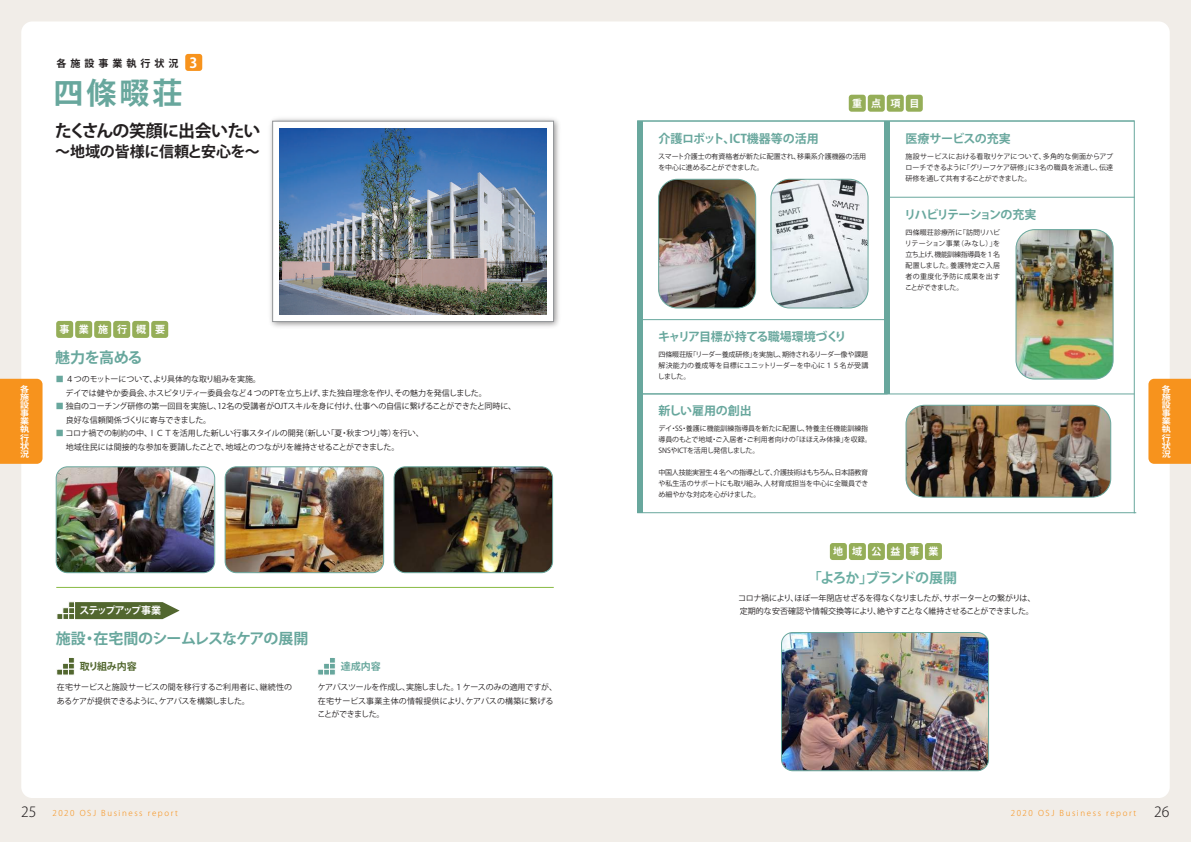
<style>
.page{position:relative;width:1191px;height:842px;background:#f1ede8}
.page>*{position:absolute;margin:0;border:0;box-sizing:border-box;transform-origin:0 0}
.t1{font:700 30px "Koz Go Pr 6 N";color:#68a79d}
.t2{font:700 17px "Koz Go Pr 6 N";letter-spacing:-.05em;color:#231f20}
.t3{font:700 15px "Koz Go Pr 6 N";letter-spacing:-.04em;color:#68a79d}
.t4{font:700 15px "Koz Go Pr 6 N";letter-spacing:-.01em;color:#231f20}
.t5{font:700 14px "Koz Go Pr 6 N";letter-spacing:-.075em;color:#6aada2}
.t6{font:300 14px "Koz Go Pr 6 N";color:#231f20}
.t7{font:700 14px "Koz Go Pr 6 N";color:#fff}
.t8{font:700 12px "Koz Go Pr 6 N";letter-spacing:-.055em;color:#68a79d}
.t9{font:700 12px "Koz Go Pr 6 N";color:#68a79d}
.t10{font:700 12px "Koz Go Pr 6 N";letter-spacing:-.06em;color:#68a79d}
.t11{font:700 12px "Koz Go Pr 6 N";letter-spacing:-.03em;color:#68a79d}
.t12{font:700 12px "Koz Go Pr 6 N";letter-spacing:-.01em;color:#68a79d}
.t13{font:700 10px "Koz Go Pr 6 N";letter-spacing:.9em;color:#fff}
.t14{font:700 10px "Koz Go Pr 6 N";letter-spacing:.4em;color:#231f20}
.t15{font:700 10px "Koz Go Pr 6 N";letter-spacing:-.11em;color:#fff}
.t16{font:700 10px "Koz Go Pr 6 N";letter-spacing:-.02em;color:#52672f}
.t17{font:700 10px "Koz Go Pr 6 N";color:#68a79d}
.t18{font:700 8.1px/8.1px "Koz Go Pr 6 N";color:#fff;text-align:justify;scale:1.11 1}
.t19{font:8px/13.5px "Koz Go Pr 6 N";letter-spacing:-.02em;color:#231f20}
.t20{font:300 8px "Koz Go Pr 6 N";letter-spacing:.2em;color:#f7931d}
.t21{font:7px/11px "Koz Go Pr 6 N";letter-spacing:-.015em;color:#231f20;text-align:justify}
.s1{color:#68a79d}
.s2{font-size:14px;color:#231f20}
</style>
<div class="page">
<div style="left:21px;top:21px;width:1148px;height:777px;background:#fff;border-radius:11px"></div>
<div style="left:185px;top:54px;width:17px;height:17px;background:#f7931d;border-radius:3px"></div>
<div style="left:1148px;top:379px;width:43px;height:85px;background:#f7931d"></div>
<div style="left:848px;top:95px;width:17px;height:17px;background:#95ae58;border-radius:3px"></div>
<div style="left:867px;top:95px;width:17px;height:17px;background:#95ae58;border-radius:3px"></div>
<div style="left:886px;top:95px;width:17px;height:17px;background:#95ae58;border-radius:3px"></div>
<div style="left:905px;top:95px;width:17px;height:17px;background:#95ae58;border-radius:3px"></div>
<div style="left:637px;top:121px;width:5px;height:392px;background:#68a79d"></div>
<div style="left:884px;top:121px;width:5px;height:272px;background:#68a79d"></div>
<hr style="left:1134px;top:121px;width:1px;height:392px;background:#68a79d">
<hr style="left:637px;top:121px;width:497px;height:1px;background:#68a79d">
<hr style="left:637px;top:394px;width:497px;height:1px;background:#68a79d">
<hr style="left:637px;top:319px;width:250px;height:1px;background:#68a79d">
<hr style="left:884px;top:197px;width:250px;height:1px;background:#68a79d">
<div style="left:56px;top:321px;width:17px;height:17px;background:#95ae58;border-radius:3px"></div>
<div style="left:75px;top:321px;width:17px;height:17px;background:#95ae58;border-radius:3px"></div>
<div style="left:94px;top:321px;width:17px;height:17px;background:#95ae58;border-radius:3px"></div>
<div style="left:113px;top:321px;width:17px;height:17px;background:#95ae58;border-radius:3px"></div>
<div style="left:132px;top:321px;width:17px;height:17px;background:#95ae58;border-radius:3px"></div>
<div style="left:151px;top:321px;width:17px;height:17px;background:#95ae58;border-radius:3px"></div>
<hr style="left:56px;top:587px;width:498px;height:1px;background:#88ba42">
<svg style="left:75px;top:602px;width:105px;height:17px;background:#617441"></svg>
<div style="left:62px;top:613px;width:7px;height:7px;background:#52672f;border:1px solid #fff"></div>
<div style="left:68px;top:601px;width:7px;height:7px;background:#52672f;border:1px solid #fff"></div>
<div style="left:62px;top:607px;width:7px;height:7px;background:#52672f;border:1px solid #fff"></div>
<div style="left:68px;top:607px;width:7px;height:7px;background:#52672f;border:1px solid #fff"></div>
<svg style="left:57px;top:613px;width:6px;height:7px"></svg>
<div style="left:68px;top:613px;width:7px;height:7px;background:#52672f;border:1px solid #fff"></div>
<svg style="left:324px;top:669px;width:5px;height:6px"></svg>
<div style="left:329px;top:657px;width:7px;height:7px;background:#68a79d;border:1px solid #fff"></div>
<svg style="left:324px;top:663px;width:5px;height:6px"></svg>
<svg style="left:329px;top:663px;width:7px;height:6px"></svg>
<svg style="left:318px;top:669px;width:5px;height:6px"></svg>
<svg style="left:330px;top:669px;width:5px;height:6px"></svg>
<svg style="left:63px;top:669px;width:5px;height:6px"></svg>
<div style="left:68px;top:657px;width:7px;height:7px;background:#52672f;border:1px solid #fff"></div>
<svg style="left:63px;top:663px;width:5px;height:6px"></svg>
<svg style="left:68px;top:663px;width:7px;height:6px"></svg>
<svg style="left:56px;top:669px;width:7px;height:6px"></svg>
<svg style="left:69px;top:669px;width:6px;height:6px"></svg>
<div style="left:830px;top:543px;width:17px;height:17px;background:#95ae58;border-radius:3px"></div>
<div style="left:849px;top:543px;width:17px;height:17px;background:#95ae58;border-radius:3px"></div>
<div style="left:868px;top:543px;width:17px;height:17px;background:#95ae58;border-radius:3px"></div>
<div style="left:887px;top:543px;width:17px;height:17px;background:#95ae58;border-radius:3px"></div>
<div style="left:906px;top:543px;width:17px;height:17px;background:#95ae58;border-radius:3px"></div>
<div style="left:925px;top:543px;width:17px;height:17px;background:#95ae58;border-radius:3px"></div>
<img style="left:781px;top:632px;width:207px;height:139px">
<div style="left:781px;top:632px;width:208px;height:139px;border:1px solid #68a79d;border-radius:11px"></div>
<img style="left:56px;top:467px;width:158px;height:106px">
<div style="left:56px;top:466px;width:159px;height:107px;border:1px solid #68a79d;border-radius:11px"></div>
<img style="left:225px;top:467px;width:158px;height:106px">
<div style="left:225px;top:466px;width:159px;height:107px;border:1px solid #68a79d;border-radius:11px"></div>
<img style="left:395px;top:468px;width:157px;height:105px">
<div style="left:393px;top:466px;width:160px;height:107px;border:1px solid #68a79d;border-radius:11px"></div>
<hr style="left:637px;top:512px;width:499px;height:1px;background:#68a79d">
<img style="left:907px;top:405px;width:203px;height:91px">
<div style="left:905px;top:405px;width:206px;height:93px;border:1px solid #68a79d;border-radius:19px"></div>
<img style="left:1017px;top:231px;width:96px;height:147px">
<div style="left:1015px;top:229px;width:98px;height:151px;border:1px solid #68a79d;border-radius:19px"></div>
<img style="left:658px;top:179px;width:97px;height:129px">
<div style="left:658px;top:179px;width:98px;height:129px;border:1px solid #68a79d;border-radius:19px"></div>
<img style="left:772px;top:179px;width:96px;height:129px">
<div style="left:770px;top:179px;width:98px;height:129px;border:1px solid #68a79d;border-radius:19px"></div>
<img style="left:270px;top:118px;width:289px;height:209px">
<div style="left:272px;top:121px;width:281px;height:201px;background:#fff;border:1px solid #939598"></div>
<img style="left:280px;top:128px;width:266px;height:186px">
<div style="left:0;top:379px;width:43px;height:85px;background:#f7931d"></div>
<p class="t14" style="left:56px;top:57px;width:123px">各施設事業執行状況</p>
<h1 class="t1" style="left:54px;top:76px;width:130px">四條畷荘</h1>
<h3 class="t7" style="left:189px;top:55px;width:10px">3</h3>
<h2 class="t2" style="left:55px;top:121px;width:207px">たくさんの笑顔に出会いたい</h2>
<h3 class="t4" style="left:55px;top:143px;width:206px">～地域の皆様に信頼と安心を～</h3>
<p class="t18" style="left:20px;top:385px;width:10px">各施設事業執行状況</p>
<p class="t13" style="left:60px;top:324px;width:107px">事業施行概要</p>
<h3 class="t3" style="left:55px;top:349px;width:89px">魅力を高める</h3>
<p class="t19" style="left:56px;top:373px;width:432px"><span class="s1">■</span> ４つのモットーについて、より具体的な取り組みを実施。<br>　 デイでは健やか委員会、ホスピタリティー委員会など４つのPTを立ち上げ、また独自理念を作り、その魅力を発信しました。</p>
<p class="t19" style="left:56px;top:400px;width:462px"><span class="s1">■</span> 独自のコーチング研修の第一回目を実施し、12名の受講者がOJTスキルを身に付け、仕事への自信に繋げることができたと同時に、　 良好な信頼関係づくりに寄与できました。</p>
<p class="t19" style="left:56px;top:427px;width:369px"><span class="s1">■</span> コロナ禍での制約の中、ＩＣＴを活用した新しい行事スタイルの開発（新しい「夏・秋まつり」等）を行い、　 地域住民には間接的な参加を要請したことで、地域とのつながりを維持させることができました。</p>
<p class="t15" style="left:79px;top:605px;width:83px">ステップアップ事業</p>
<h3 class="t3" style="left:56px;top:630px;width:254px">施設・在宅間のシームレスなケアの展開</h3>
<p class="t16" style="left:80px;top:661px;width:59px">取り組み内容</p>
<p class="t19" style="left:57px;top:681px;width:237px">在宅サービスと施設サービスの間を移行するご利用者に、継続性のあるケアが提供できるように、ケアパスを構築しました。</p>
<p class="t17" style="left:341px;top:661px;width:41px">達成内容</p>
<p class="t19" style="left:317px;top:681px;width:241px">ケアパスツールを作成し、実施しました。１ケースのみの適用ですが、在宅サービス事業主体の情報提供により、ケアパスの構築に繋げることができました。</p>
<p class="t13" style="left:852px;top:98px;width:69px">重点項目</p>
<h3 class="t9" style="left:658px;top:132px;width:162px">介護ロボット、ICT機器等の活用</h3>
<p class="t21" style="left:658px;top:151px;width:209px">スマート介護士の有資格者が新たに配置され、移乗系介護機器の活用を中心に進めることができました。</p>
<h3 class="t8" style="left:658px;top:330px;width:190px">キャリア目標が持てる職場環境づくり</h3>
<p class="t21" style="left:658px;top:349px;width:212px">四條畷荘版「リーダー養成研修」を実施し、期待されるリーダー像や課題解決能力の養成等を目標にユニットリーダーを中心に１５名が受講しました。</p>
<h3 class="t12" style="left:658px;top:404px;width:95px">新しい雇用の創出</h3>
<p class="t21" style="left:658px;top:423px;width:215px;text-align:left">デイ・SS・養護に機能訓練指導員を新たに配置し、特養主任機能訓練指導員のもとで地域・ご入居者・ご利用者向けの「ほほえみ体操」を収録。<br>SNSやICTを活用し発信しました。</p>
<p class="t21" style="left:658px;top:467px;width:212px">中国人技能実習生４名への指導として、介護技術はもちろん、日本語教育や私生活のサポートにも取り組み、人材育成担当を中心に全職員できめ細やかな対応を心がけました。</p>
<h3 class="t11" style="left:905px;top:132px;width:107px">医療サービスの充実</h3>
<p class="t21" style="left:905px;top:151px;width:209px">施設サービスにおける看取りケアについて、多角的な側面からアプローチできるように「グリーフケア研修」に3名の職員を派遣し、伝達研修を通して共有することができました。</p>
<h3 class="t10" style="left:904px;top:208px;width:134px">リハビリテーションの充実</h3>
<p class="t21" style="left:905px;top:227px;width:97px">四條畷荘診療所に「訪問リハビリテーション事業（みなし）」を立ち上げ、機能訓練指導員を１名配置しました。養護特定ご入居者の重度化予防に成果を出すことができました。</p>
<p class="t13" style="left:833px;top:546px;width:107px">地域公益事業</p>
<h3 class="t5" style="left:808px;top:570px;width:150px">「よろか」ブランドの展開</h3>
<p class="t19" style="left:738px;top:592px;width:298px;line-height:13px">コロナ禍により、ほぼ一年閉店せざるを得なくなりましたが、サポーターとの繋がりは、定期的な安否確認や情報交換等により、絶やすことなく維持させることができました。</p>
<p class="t18" style="left:1161px;top:385px;width:10px">各施設事業執行状況</p>
<p class="t20" style="left:21px;top:808px;width:158px"><span class="s2">25</span> 2020 OSJ Business report</p>
<p class="t20" style="left:1010px;top:808px;width:127px">2020 OSJ Business report</p>
<h3 class="t6" style="left:1154px;top:804px;width:17px">26</h3>
</div>
